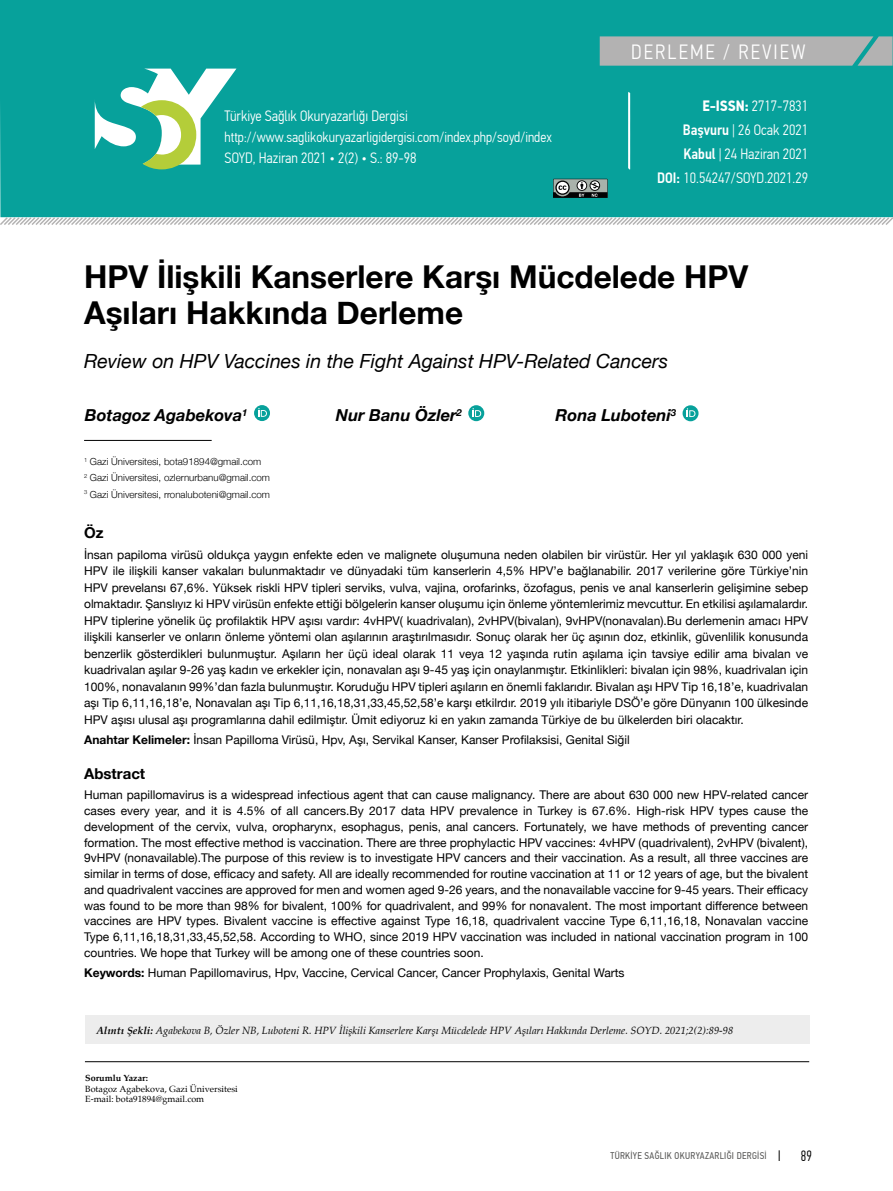
<style>
.page{position:relative;width:893px;height:1191px;background:#fff}
.page>*{position:absolute;margin:0;border:0;box-sizing:border-box;transform-origin:0 0}
.t1{font:700 31.5px/36px "Helvetica Neue";color:#000}
.t2{font:300 20.7px "PF Din Text Cond Pro";letter-spacing:.1em;color:#fff}
.t3{font:italic 19.5px "Helvetica Neue";color:#000}
.t4{font:italic 700 16.5px "Helvetica Neue";color:#000}
.t5{font:300 15px/24.3px "PF Din Text Cond Pro";color:#fff;text-align:right}
.t6{font:700 15px "Helvetica Neue";color:#000}
.t7{font:300 15px "PF Din Text Comp Pro";color:#000}
.t8{font:300 14.4px "PF Din Text Cond Pro";color:#fff}
.t9{font:12px/16.5px "Helvetica Neue";color:#000;text-align:justify}
.t10{font:italic 10.5px "Palatino";color:#000}
.t11{font:300 9.75px/16.2px "Helvetica Neue";color:#000}
.t12{font:9.75px "PF Din Text Cond Pro";letter-spacing:.03em;color:#575756}
.t13{font:italic 700 9.6px "Helvetica Neue";color:#000}
.t14{font:9px/10.5px "Palatino";color:#000}
.t15{font:700 9px "Palatino";color:#000}
.s1{font-weight:700}
.s2{font-weight:500}
</style>
<div class="page">
<svg style="left:778px;top:1150px;width:2px;height:11px"></svg>
<div style="left:0;top:0;width:893px;height:216px;background:#07a19b"></div>
<svg style="left:600px;top:36px;width:293px;height:30px;background:#abb1b0"></svg>
<svg style="left:628px;top:92px;width:2px;height:78px"></svg>
<svg style="left:0;top:216px;width:893px;height:9px"></svg>
<svg style="left:468px;top:405px;width:16px;height:16px"></svg>
<svg style="left:473px;top:408px;width:8px;height:9px"></svg>
<div style="left:254px;top:405px;width:16px;height:16px;background:#07a19b;border-radius:50%"></div>
<svg style="left:258px;top:408px;width:9px;height:9px"></svg>
<svg style="left:95px;top:69px;width:141px;height:100px"></svg>
<hr style="left:85px;top:1061px;width:724px;height:1px;background:#000">
<div style="left:85px;top:1015px;width:724px;height:28px;background:#ededed"></div>
<hr style="left:84px;top:440px;width:128px;height:1px;background:#000">
<svg style="left:553px;top:179px;width:55px;height:19px"></svg>
<svg style="left:683px;top:405px;width:15px;height:16px"></svg>
<svg style="left:687px;top:408px;width:8px;height:9px"></svg>
<p class="t5" style="left:225px;top:104px;width:185px">Türkiye Sağlık Okuryazarlığı Dergisi</p>
<p class="t8" style="left:225px;top:129px;width:329px">http://www.saglikokuryazarligidergisi.com/index.php/soyd/index</p>
<p class="t5" style="left:225px;top:145px;width:193px">SOYD, Haziran 2021 • 2(2) • S.: 89-98</p>
<h2 class="t2" style="left:631px;top:40px;width:176px">DERLEME / REVIEW</h2>
<p class="t5" style="left:657px;top:93px;width:153px"><span class="s1">E-ISSN:</span> 2717-7831<br><span class="s2">Başvuru</span> | 26 Ocak 2021<br><span class="s2">Kabul</span> | 24 Haziran 2021<br><span class="s2">DOI:</span> 10.54247/SOYD.2021.29</p>
<h1 class="t1" style="left:84px;top:260px;width:666px">HPV İlişkili Kanserlere Karşı Mücdelede HPV<br>Aşıları Hakkında Derleme</h1>
<h3 class="t3" style="left:84px;top:347px;width:585px">Review on HPV Vaccines in the Fight Against HPV-Related Cancers</h3>
<h3 class="t4" style="left:336px;top:402px;width:122px">Nur Banu Özler</h3>
<h3 class="t4" style="left:85px;top:402px;width:164px">Botagoz Agabekova<sup>1</sup></h3>
<p class="t13" style="left:457px;top:405px;width:7px">2</p>
<p class="t11" style="left:84px;top:453px;width:187px"><sup>1</sup> Gazi Üniversitesi, bota91894@gmail.com<br><sup>2</sup> Gazi Üniversitesi, ozlernurbanu@gmail.com<br><sup>3</sup> Gazi Üniversitesi, rronaluboteni@gmail.com</p>
<h3 class="t4" style="left:556px;top:402px;width:122px">Rona Luboteni<sup>3</sup></h3>
<p class="t6" style="left:84px;top:520px;width:21px">Öz</p>
<p class="t9" style="left:84px;top:547px;width:725px">İnsan papiloma virüsü oldukça yaygın enfekte eden ve malignete oluşumuna neden olabilen bir virüstür. Her yıl yaklaşık 630 000 yeni HPV ile ilişkili kanser vakaları bulunmaktadır ve dünyadaki tüm kanserlerin 4,5% HPV’e bağlanabilir. 2017 verilerine göre Türkiye’nin HPV prevelansı 67,6%. Yüksek riskli HPV tipleri serviks, vulva, vajina, orofarinks, özofagus, penis ve anal kanserlerin gelişimine sebep olmaktadır. Şanslıyız ki HPV virüsün enfekte ettiği bölgelerin kanser oluşumu için önleme yöntemlerimiz mevcuttur. En etkilisi aşılamalardır.<br>HPV tiplerine yönelik üç profilaktik HPV aşısı vardır: 4vHPV( kuadrivalan), 2vHPV(bivalan), 9vHPV(nonavalan).Bu derlemenin amacı HPV ilişkili kanserler ve onların önleme yöntemi olan aşılarının araştırılmasıdır. Sonuç olarak her üç aşının doz, etkinlik, güvenlilik konusunda benzerlik gösterdikleri bulunmuştur. Aşıların her üçü ideal olarak 11 veya 12 yaşında rutin aşılama için tavsiye edilir ama bivalan ve kuadrivalan aşılar 9-26 yaş kadın ve erkekler için, nonavalan aşı 9-45 yaş için onaylanmıştır. Etkinlikleri: bivalan için 98%, kuadrivalan için 100%, nonavalanın 99%’dan fazla bulunmuştır. Koruduğu HPV tipleri aşıların en önemli faklarıdır. Bivalan aşı HPV Tip 16,18’e, kuadrivalan aşı Tip 6,11,16,18’e, Nonavalan aşı Tip 6,11,16,18,31,33,45,52,58’e karşı etkilrdır. 2019 yılı itibariyle DSÖ’e göre Dünyanın 100 ülkesinde HPV aşısı ulusal aşı programlarına dahil edilmiştır. Ümit ediyoruz ki en yakın zamanda Türkiye de bu ülkelerden biri olacaktır.</p>
<p class="t9" style="left:84px;top:732px;width:547px"><span class="s1">Anahtar Kelimeler:</span> İnsan Papilloma Virüsü, Hpv, Aşı, Servikal Kanser, Kanser Profilaksisi, Genital Siğil</p>
<p class="t6" style="left:84px;top:762px;width:63px">Abstract</p>
<p class="t9" style="left:84px;top:788px;width:725px;line-height:15.8px">Human papillomavirus is a widespread infectious agent that can cause malignancy. There are about 630 000 new HPV-related cancer cases every year, and it is 4.5% of all cancers.By 2017 data HPV prevalence in Turkey is 67.6%. High-risk HPV types cause the development of the cervix, vulva, oropharynx, esophagus, penis, anal cancers. Fortunately, we have methods of preventing cancer formation. The most effective method is vaccination. There are three prophylactic HPV vaccines: 4vHPV (quadrivalent), 2vHPV (bivalent), 9vHPV (nonavailable).The purpose of this review is to investigate HPV cancers and their vaccination. As a result, all three vaccines are similar in terms of dose, efficacy and safety. All are ideally recommended for routine vaccination at 11 or 12 years of age, but the bivalent and quadrivalent vaccines are approved for men and women aged 9-26 years, and the nonavailable vaccine for 9-45 years. Their efficacy was found to be more than 98% for bivalent, 100% for quadrivalent, and 99% for nonavalent. The most important difference between vaccines are HPV types. Bivalent vaccine is effective against Type 16,18, quadrivalent vaccine Type 6,11,16,18, Nonavalan vaccine Type 6,11,16,18,31,33,45,52,58. According to WHO, since 2019 HPV vaccination was included in national vaccination program in 100 countries. We hope that Turkey will be among one of these countries soon.</p>
<p class="t9" style="left:84px;top:965px;width:542px"><span class="s1">Keywords:</span> Human Papillomavirus, Hpv, Vaccine, Cervical Cancer, Cancer Prophylaxis, Genital Warts</p>
<p class="t10" style="left:96px;top:1021px;width:638px"><span class="s1">Alıntı Şekli:</span> Agabekova B, Özler NB, Luboteni R. HPV İlişkili Kanserlere Karşı Mücdelede HPV Aşıları Hakkında Derleme. SOYD. 2021;2(2):89-98</p>
<p class="t15" style="left:85px;top:1070px;width:64px">Sorumlu Yazar:</p>
<p class="t14" style="left:85px;top:1083px;width:154px">Botagoz Agabekova, Gazi Üniversitesi<br>E-mail: bota91894@gmail.com</p>
<p class="t12" style="left:610px;top:1149px;width:158px">TÜRKİYE SAĞLIK OKURYAZARLIĞI DERGİSİ</p>
<p class="t7" style="left:801px;top:1147px;width:13px">89</p>
</div>
